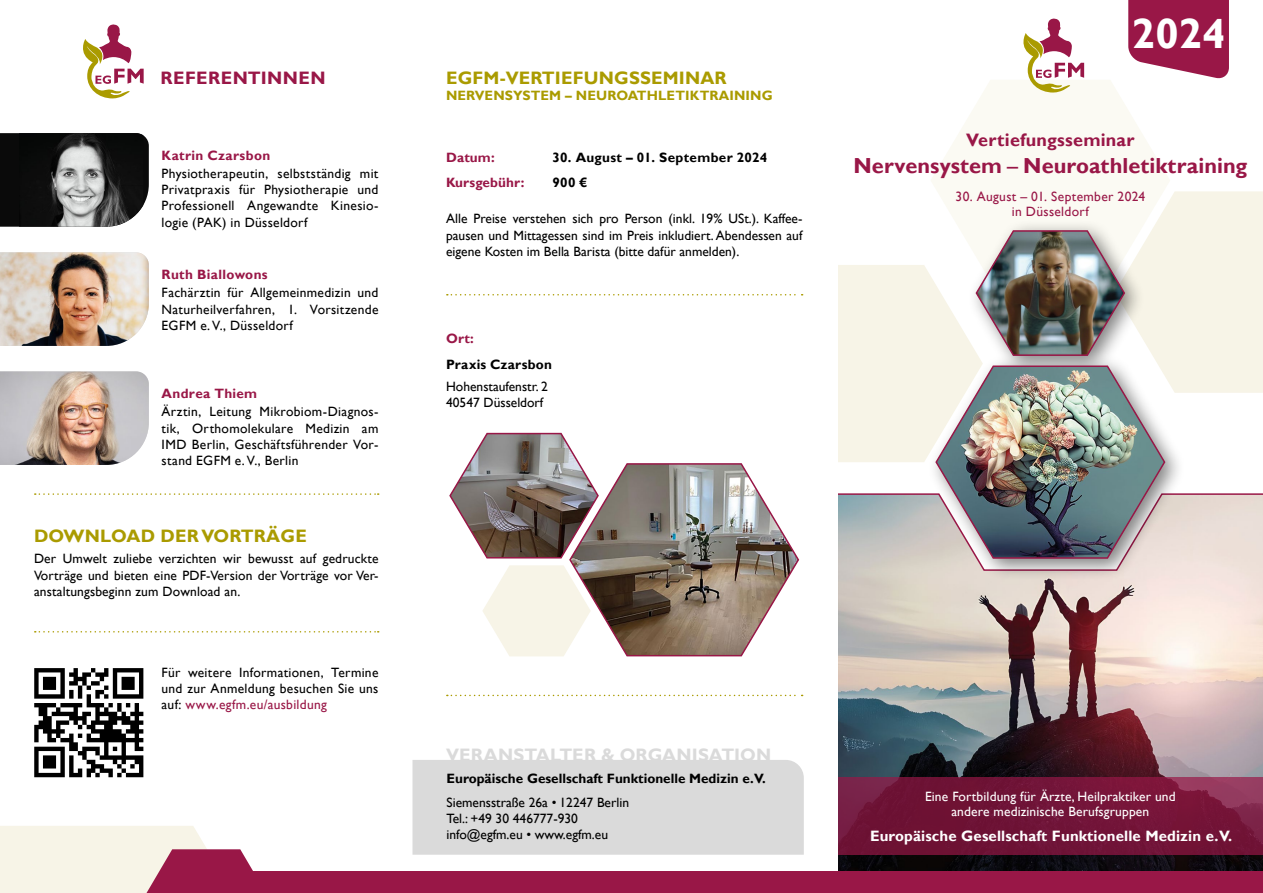
<style>
.page{position:relative;width:1263px;height:893px;background:#fff}
.page>*{position:absolute;margin:0;border:0;box-sizing:border-box;transform-origin:0 0}
.t1{font:700 42.3px "Gill Sans";color:#fff}
.t2{font:700 21.75px "Gill Sans";letter-spacing:.005em;color:#991747}
.t3{font:700 18px "Gill Sans";letter-spacing:.01em;color:#aa9b00}
.t4{font:700 18px "Gill Sans";letter-spacing:.02em;color:#991747}
.t5{font:700 18px "Gill Sans";letter-spacing:.005em;color:#dadada}
.t6{font:700 15px "Gill Sans";letter-spacing:.01em;color:#fff}
.t7{font:13.5px/16.2px "Gill Sans";letter-spacing:.01em;color:#000;text-align:justify}
.t8{font:13.5px/15.8px "Gill Sans";letter-spacing:.01em;color:#fff;text-align:center}
.t9{font:700 13.5px "Gill Sans";color:#000}
.t10{font:700 13.5px "Gill Sans";letter-spacing:.025em;color:#991747}
.t11{font:13.5px/15.8px "Gill Sans";letter-spacing:.025em;color:#991747;text-align:center}
.t12{font:700 13.5px "Gill Sans";letter-spacing:.01em;color:#aa9b00}
.t13{font:700 13.5px "Gill Sans";letter-spacing:.025em;color:#000}
.s1{color:#991747}
.s2{font-weight:400}
</style>
<div class="page">
<div style="left:838px;top:265px;width:88px;height:197px;background:#f7f4e7"></div>
<svg style="left:931px;top:80px;width:239px;height:111px;fill:#fbfaf3"></svg>
<svg style="left:838px;top:493px;width:425px;height:379px;background:#a19493"></svg>
<svg style="left:838px;top:777px;width:425px;height:78px;background:#73163a"></svg>
<svg style="left:1128px;top:0;width:101px;height:79px;background:#a5345e"></svg>
<svg style="left:35px;top:493px;width:344px;height:2px"></svg>
<svg style="left:35px;top:631px;width:344px;height:1px"></svg>
<svg style="left:34px;top:668px;width:109px;height:109px"></svg>
<svg style="left:1019px;top:18px;width:65px;height:75px"></svg>
<div style="left:926px;top:220px;width:260px;height:361px;background:#000;opacity:.5"></div>
<img style="left:936px;top:191px;width:327px;height:367px">
<div style="left:0;top:872px;width:1263px;height:21px;background:#991747"></div>
<svg style="left:0;top:826px;width:266px;height:67px"></svg>
<svg style="left:0;top:133px;width:149px;height:94px;background:#202020"></svg>
<img style="left:19px;top:133px;width:124px;height:94px">
<img style="left:0;top:371px;width:149px;height:94px">
<img style="left:0;top:252px;width:149px;height:94px">
<svg style="left:83px;top:24px;width:61px;height:74px"></svg>
<svg style="left:447px;top:294px;width:356px;height:1px"></svg>
<svg style="left:447px;top:695px;width:356px;height:1px"></svg>
<div style="left:412px;top:760px;width:392px;height:95px;background:#dadada"></div>
<img style="left:449px;top:432px;width:349px;height:224px">
<h3 class="t4" style="left:161px;top:67px;width:167px">REFERENTINNEN</h3>
<p class="t10" style="left:162px;top:147px;width:110px">Katrin Czarsbon</p>
<p class="t7" style="left:162px;top:166px;width:218px">Physiotherapeutin, selbstständig mit Privatpraxis für Physiotherapie und Professionell Angewandte Kinesio&shy;logie (PAK) in Düsseldorf</p>
<p class="t10" style="left:162px;top:266px;width:108px">Ruth Biallowons</p>
<p class="t7" style="left:162px;top:285px;width:218px">Fachärztin für Allgemeinmedizin und Naturheilverfahren, 1. Vorsitzende EGFM e.V., Düsseldorf</p>
<p class="t10" style="left:162px;top:385px;width:97px">Andrea Thiem</p>
<p class="t7" style="left:162px;top:404px;width:218px">Ärztin, Leitung Mikrobiom-Diagnos&shy;tik, Orthomolekulare Medizin am IMD Berlin, Geschäftsführender Vor&shy;stand EGFM e.V., Berlin</p>
<h3 class="t3" style="left:34px;top:526px;width:274px">DOWNLOAD DER VORTRÄGE</h3>
<p class="t7" style="left:34px;top:551px;width:346px">Der Umwelt zuliebe verzichten wir bewusst auf gedruckte Vorträge und bieten eine PDF-Version der Vorträge vor Ver&shy;anstaltungsbeginn zum Download an.</p>
<p class="t7" style="left:162px;top:665px;width:218px">Für weitere Informationen, Termine und zur Anmeldung besuchen Sie uns auf: <span class="s1">www.egfm.eu/ausbildung</span></p>
<h3 class="t3" style="left:446px;top:67px;width:282px">EGFM-VERTIEFUNGSSEMINAR</h3>
<p class="t12" style="left:446px;top:87px;width:328px">NERVENSYSTEM – NEUROATHLETIKTRAINING</p>
<p class="t10" style="left:446px;top:149px;width:50px">Datum:</p>
<p class="t13" style="left:552px;top:149px;width:217px">30. August – 01. September 2024</p>
<p class="t10" style="left:446px;top:175px;width:80px">Kursgebühr:</p>
<p class="t9" style="left:552px;top:175px;width:37px">900 €</p>
<p class="t7" style="left:446px;top:211px;width:358px">Alle Preise verstehen sich pro Person (inkl. 19% USt.). Kaffee&shy;pausen und Mittagessen sind im Preis inkludiert. Abendessen auf eigene Kosten im Bella Barista (bitte dafür anmelden).</p>
<p class="t10" style="left:446px;top:330px;width:29px">Ort:</p>
<p class="t9" style="left:446px;top:356px;width:107px">Praxis Czarsbon</p>
<p class="t7" style="left:446px;top:379px;width:103px">Hohenstaufenstr. 2<br>40547 Düsseldorf</p>
<h1 class="t1" style="left:1132px;top:8px;width:95px">2024</h1>
<h3 class="t4" style="left:966px;top:129px;width:170px">Vertiefungsseminar</h3>
<h2 class="t2" style="left:853px;top:152px;width:395px">Nervensystem <span class="s2">–</span> Neuroathletiktraining</h2>
<p class="t11" style="left:956px;top:188px;width:191px">30. August – 01. September 2024 in Düsseldorf</p>
<h3 class="t5" style="left:446px;top:744px;width:327px">VERANSTALTER &amp; ORGANISATION</h3>
<p class="t9" style="left:447px;top:770px;width:321px">Europäische Gesellschaft Funktionelle Medizin e.V.</p>
<p class="t7" style="left:447px;top:794px;width:184px;text-align:left">Siemensstraße 26a • 12247 Berlin<br>Tel.: +49 30 446777-930 info@egfm.eu • www.egfm.eu</p>
<p class="t8" style="left:925px;top:788px;width:252px">Eine Fortbildung für Ärzte, Heilpraktiker und andere medizinische Berufsgruppen</p>
<p class="t6" style="left:870px;top:827px;width:364px">Europäische Gesellschaft Funktionelle Medizin e. V.</p>
</div>
